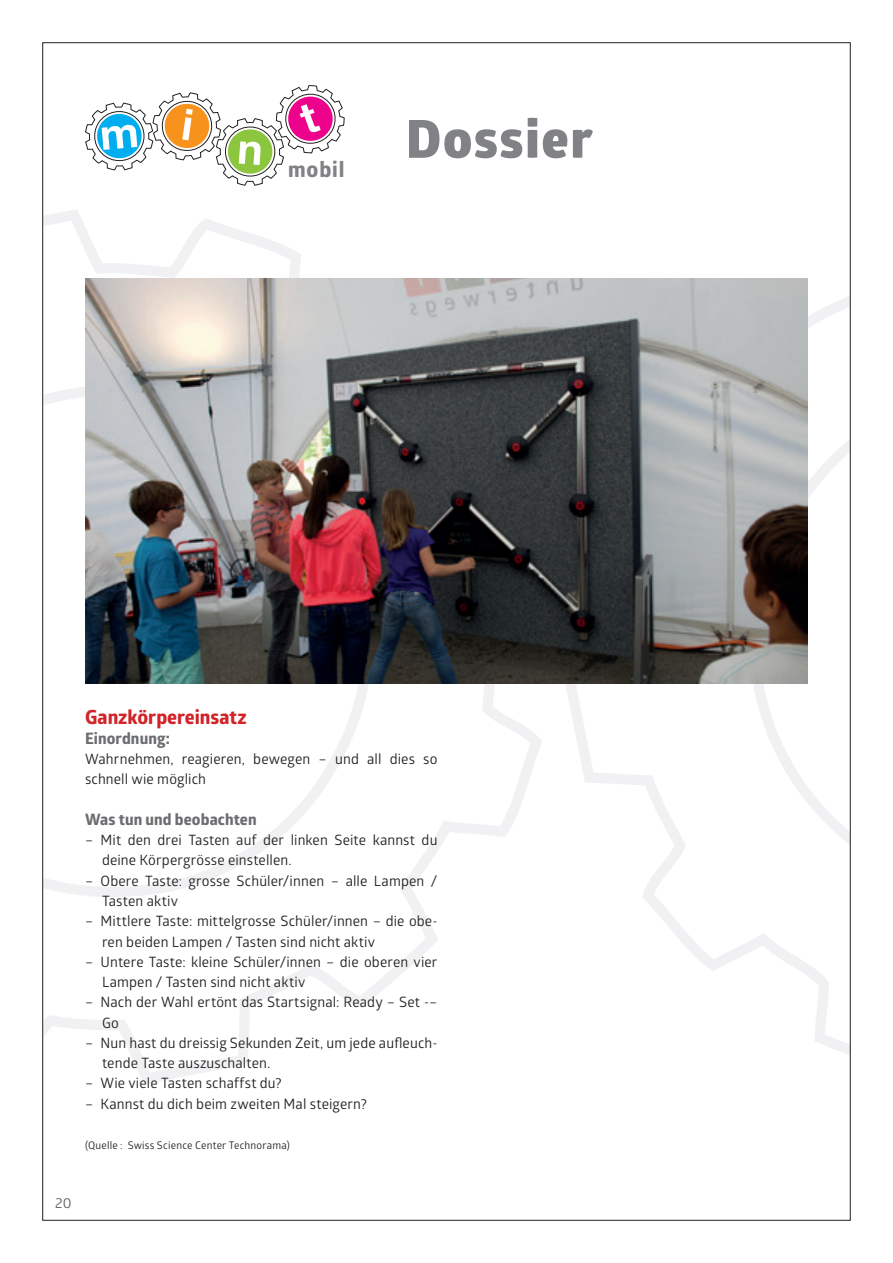
<style>
.page{position:relative;width:893px;height:1263px;background:#fff}
.page>*{position:absolute;margin:0;border:0;box-sizing:border-box;transform-origin:0 0}
.t1{font:800 52.5px "Glober";letter-spacing:.035em;color:#808285}
.t2{font:700 21.45px "Globerx";letter-spacing:.04em;color:#808285}
.t3{font:700 19.5px "Globerx";color:#d1232a}
.t4{font:700 15.75px "Globerx";letter-spacing:.005em;color:#6c6d70}
.t5{font:14.25px/20.2px "Glober";letter-spacing:.01em;color:#231f20}
.t6{font:10.5px "Glober";letter-spacing:.02em;color:#231f20}
</style>
<div class="page">
<svg style="left:85px;top:85px;width:260px;height:101px"></svg>
<img style="left:85px;top:278px;width:723px;height:405px">
<h2 class="t2" style="left:288px;top:153px;width:58px">mobil</h2>
<h1 class="t1" style="left:406px;top:100px;width:188px">Dossier</h1>
<h3 class="t3" style="left:85px;top:703px;width:163px">Ganzkörpereinsatz</h3>
<p class="t4" style="left:85px;top:727px;width:86px">Einordnung:</p>
<p class="t5" style="left:85px;top:748px;width:354px">Wahrnehmen, reagieren, bewegen – und all dies so schnell wie möglich</p>
<p class="t4" style="left:85px;top:808px;width:173px">Was tun und beobachten</p>
<p class="t5" style="left:102px;top:829px;width:337px;text-indent:-17px">– Mit den drei Tasten auf der linken Seite kannst du deine Körpergrösse einstellen.</p>
<p class="t5" style="left:102px;top:870px;width:337px;text-indent:-17px">– Obere Taste: grosse Schüler/innen – alle Lampen /<br>Tasten aktiv</p>
<p class="t5" style="left:102px;top:910px;width:337px;text-indent:-17px">– Mittlere Taste: mittelgrosse Schüler/innen – die obe&shy;ren beiden Lampen / Tasten sind nicht aktiv</p>
<p class="t5" style="left:102px;top:951px;width:337px;text-indent:-17px">– Untere Taste: kleine Schüler/innen – die oberen vier<br>Lampen / Tasten sind nicht aktiv</p>
<p class="t5" style="left:102px;top:991px;width:337px;text-indent:-17px">– Nach der Wahl ertönt das Startsignal: Ready – Set -–<br>Go</p>
<p class="t5" style="left:102px;top:1032px;width:337px;text-indent:-17px">– Nun hast du dreissig Sekunden Zeit, um jede aufleuch&shy;tende Taste auszuschalten.</p>
<p class="t5" style="left:85px;top:1072px;width:198px">– Wie viele Tasten schaffst du?</p>
<p class="t5" style="left:85px;top:1093px;width:283px">– Kannst du dich beim zweiten Mal steigern?</p>
<p class="t6" style="left:85px;top:1138px;width:206px">(Quelle : Swiss Science Center Technorama)</p>
<p class="t5" style="left:55px;top:1192px;width:18px">20</p>
</div>
